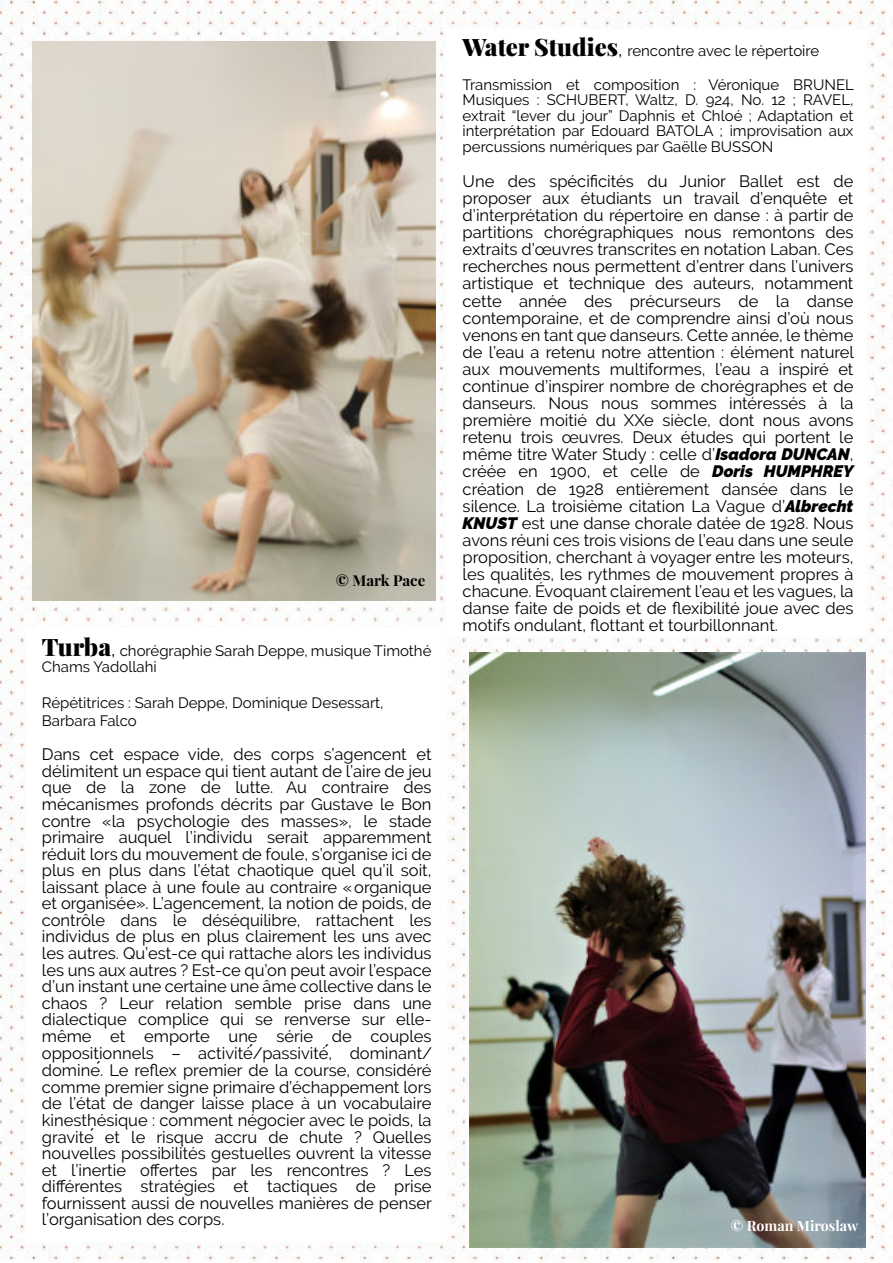
<style>
.page{position:relative;width:893px;height:1263px;background:#fff}
.page>*{position:absolute;margin:0;border:0;box-sizing:border-box;transform-origin:0 0}
.t1{font:16.5px/16.6px "Raleway";color:#000;text-align:justify}
.t2{font:15px/15.6px "Raleway";color:#000}
.t3{font:700 15px "Playfair Display";letter-spacing:-.005em;color:#000}
.t4{font:700 14.25px "Playfair Display";color:#fff}
.s1{font-family:"Playfair Display";font-weight:900;font-size:24px}
.s2{font-size:19.5px}
.s3{font-family:"Arial"}
.s4{font-weight:900;font-style:italic}
</style>
<div class="page">
<img style="left:0;top:0;width:893px;height:1261px">
<div style="left:446px;top:29px;width:421px;height:607px;background:#fff"></div>
<div style="left:26px;top:628px;width:420px;height:614px;background:#fff"></div>
<img style="left:469px;top:652px;width:397px;height:595px">
<img style="left:33px;top:41px;width:403px;height:559px">
<p class="t3" style="left:336px;top:569px;width:91px">© Mark Pace</p>
<p class="t2" style="left:42px;top:644px;width:391px;line-height:15px"><span class="s1">Turba</span><span class="s2">,</span> chorégraphie Sarah Deppe, musique Timothé<br>Chams Yadollahi</p>
<p class="t2" style="left:42px;top:693px;width:343px;line-height:18px">Répétitrices : Sarah Deppe, Dominique Desessart,<br>Barbara Falco</p>
<p class="t1" style="left:42px;top:746px;width:392px">Dans cet espace vide, des corps s’agencent et délimitent un espace qui tient autant de l’aire de jeu que de la zone de lutte. Au contraire des mécanismes profonds décrits par Gustave le Bon contre «la psychologie des masses», le stade primaire auquel l’individu serait apparemment réduit lors du mouvement de foule, s’organise ici de plus en plus dans l’état chaotique quel qu’il soit, laissant place à une foule au contraire « organique et organisée». L’agencement, la notion de poids, de contrôle dans le déséquilibre, rattachent les individus de plus en plus clairement les uns avec les autres. Qu’est-ce qui rattache alors les individus les uns aux autres ? Est-ce qu’on peut avoir l’espace d’un instant une certaine une âme collective dans le chaos ? Leur relation semble prise dans une dialectique complice qui se renverse sur elle&shy;même et emporte une série de couples oppositionnels – activité<span class="s3">́</span>/passivité<span class="s3">́</span>, dominant/ domine<span class="s3">́</span>. Le reflex premier de la course, considéré comme premier signe primaire d’échappement lors de l’état de danger laisse place à un vocabulaire kinesthésique : comment négocier avec le poids, la gravite<span class="s3">́</span> et le risque accru de chute ? Quelles nouvelles possibilités gestuelles ouvrent la vitesse et l’inertie offertes par les rencontres ? Les différentes stratégies et tactiques de prise fournissent aussi de nouvelles manières de penser l’organisation des corps.</p>
<p class="t2" style="left:463px;top:43px;width:358px"><span class="s1">Water Studies</span><span class="s2">,</span> rencontre avec le répertoire</p>
<p class="t2" style="left:463px;top:76px;width:393px;text-align:justify">Transmission et composition : Véronique BRUNEL Musiques : SCHUBERT, Waltz, D. 924, No. 12 ; RAVEL, extrait “lever du jour” Daphnis et Chloé ; Adaptation et interprétation par Edouard BATOLA ; improvisation aux percussions numériques par Gaëlle BUSSON</p>
<p class="t1" style="left:463px;top:173px;width:393px;line-height:17.1px">Une des spécificités du Junior Ballet est de proposer aux étudiants un travail d’enquête et d’interprétation du répertoire en danse : à partir de partitions chorégraphiques nous remontons des extraits d’œuvres transcrites en notation Laban. Ces recherches nous permettent d’entrer dans l’univers artistique et technique des auteurs, notamment cette année des précurseurs de la danse contemporaine, et de comprendre ainsi d’où nous venons en tant que danseurs. Cette année, le thème de l’eau a retenu notre attention : élément naturel aux mouvements multiformes, l’eau a inspiré et continue d’inspirer nombre de chorégraphes et de danseurs. Nous nous sommes intéressés à la première moitié du XXe siècle, dont nous avons retenu trois œuvres. Deux études qui portent le même titre Water Study : celle d’<span class="s4">Isadora DUNCAN</span>, créée en 1900, et celle de <span class="s4">Doris HUMPHREY </span>création de 1928 entièrement dansée dans le silence. La troisième citation La Vague d’<span class="s4">Albrecht KNUST</span> est une danse chorale datée de 1928. Nous avons réuni ces trois visions de l’eau dans une seule proposition, cherchant à voyager entre les moteurs, les qualités, les rythmes de mouvement propres à chacune. Évoquant clairement l’eau et les vagues, la danse faite de poids et de flexibilité joue avec des motifs ondulant, flottant et tourbillonnant.</p>
<p class="t4" style="left:731px;top:1216px;width:129px">© Roman Miroslaw</p>
</div>
